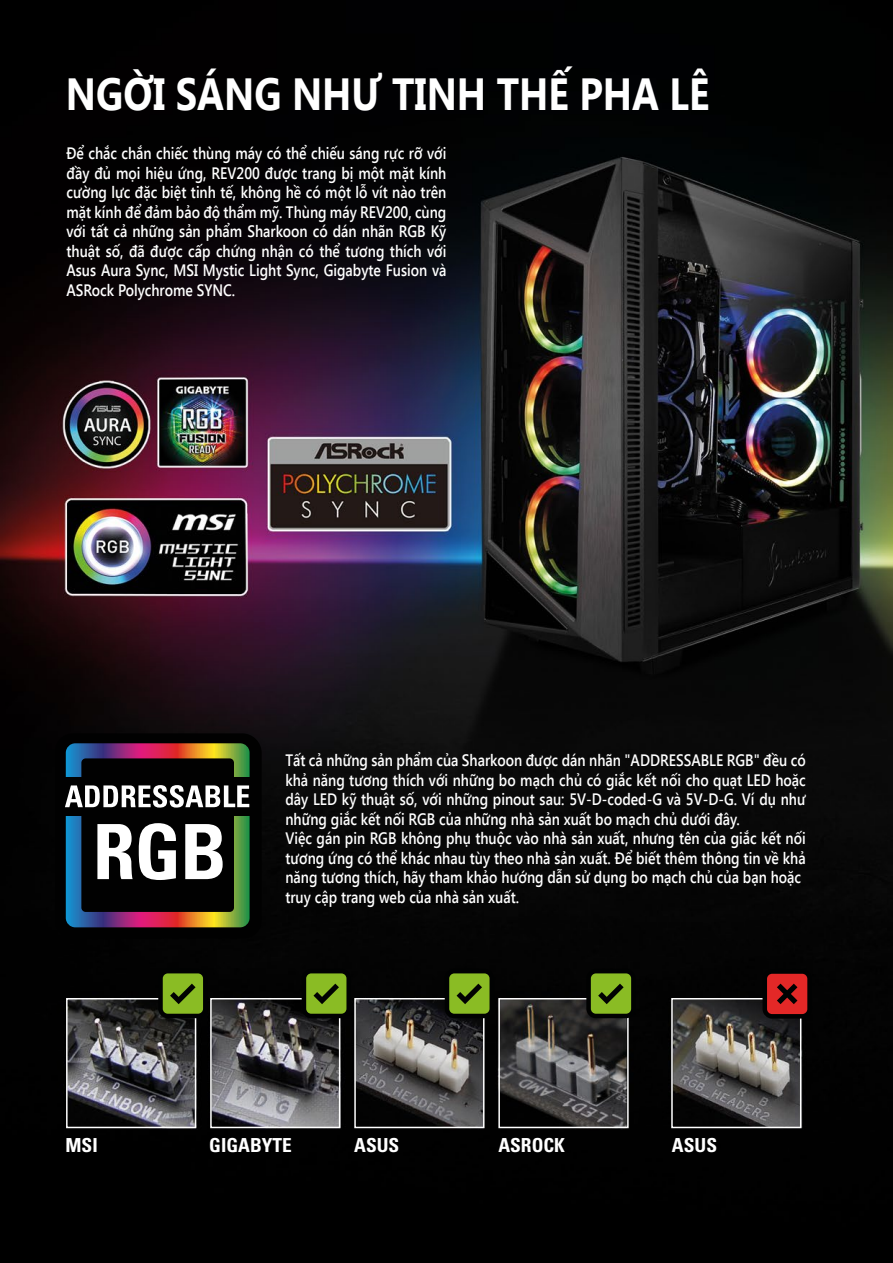
<style>
.page{position:relative;width:893px;height:1263px;background:#fff}
.page>*{position:absolute;margin:0;border:0;box-sizing:border-box;transform-origin:0 0}
.t1{font:700 45px "Segoe UI";color:#fff;scale:.85 1}
.t2{font:700 condensed 19.35px "Univers";color:#fff}
.t3{font:600 16.5px/19.5px "Segoe UI";color:#fff;text-align:justify;scale:.85 1}
</style>
<div class="page">
<img style="left:0;top:0;width:892px;height:1263px">
<div style="left:55px;top:733px;width:207px;height:206px;background:#010101;border-radius:18px"></div>
<svg style="left:65px;top:743px;width:185px;height:184px"></svg>
<div style="left:66px;top:998px;width:130px;height:130px;border:2px solid #fff"></div>
<svg style="left:158px;top:969px;width:50px;height:49px"></svg>
<div style="left:210px;top:998px;width:130px;height:130px;border:2px solid #fff"></div>
<svg style="left:302px;top:969px;width:49px;height:49px"></svg>
<div style="left:354px;top:998px;width:130px;height:130px;border:2px solid #fff"></div>
<svg style="left:445px;top:969px;width:49px;height:49px"></svg>
<div style="left:498px;top:998px;width:131px;height:130px;border:2px solid #fff"></div>
<svg style="left:586px;top:969px;width:50px;height:49px"></svg>
<div style="left:671px;top:998px;width:130px;height:130px;border:2px solid #fff"></div>
<svg style="left:762px;top:969px;width:50px;height:49px"></svg>
<h1 class="t1" style="left:66px;top:62px;width:759px">NGỜI SÁNG NHƯ TINH THẾ PHA LÊ</h1>
<p class="t3" style="left:67px;top:143px;width:448px">Để chắc chắn chiếc thùng máy có thể chiếu sáng rực rỡ với đầy đủ mọi hiệu ứng, REV200 được trang bị một mặt kính cường lực đặc biệt tinh tế, không hề có một lỗ vít nào trên mặt kính để đảm bảo độ thẩm mỹ. Thùng máy REV200, cùng với tất cả những sản phẩm Sharkoon có dán nhãn RGB Kỹ thuật số, đã được cấp chứng nhận có thể tương thích với Asus Aura Sync, MSI Mystic Light Sync, Gigabyte Fusion và ASRock Polychrome SYNC.</p>
<p class="t3" style="left:285px;top:750px;width:614px;text-align:left">Tất cả những sản phẩm của Sharkoon được dán nhãn "ADDRESSABLE RGB" đều có khả năng tương thích với những bo mạch chủ có giắc kết nối cho quạt LED hoặc dây LED kỹ thuật số, với những pinout sau: 5V-D-coded-G và 5V-D-G. Ví dụ như những giắc kết nối RGB của những nhà sản xuất bo mạch chủ dưới đây.<br>Việc gán pin RGB không phụ thuộc vào nhà sản xuất, nhưng tên của giắc kết nối tương ứng có thể khác nhau tùy theo nhà sản xuất. Để biết thêm thông tin về khả năng tương thích, hãy tham khảo hướng dẫn sử dụng bo mạch chủ của bạn hoặc truy cập trang web của nhà sản xuất.</p>
<p class="t2" style="left:66px;top:1133px;width:34px">MSI</p>
<p class="t2" style="left:209px;top:1133px;width:84px">GIGABYTE</p>
<p class="t2" style="left:354px;top:1133px;width:47px">ASUS</p>
<p class="t2" style="left:498px;top:1133px;width:68px">ASROCK</p>
<p class="t2" style="left:672px;top:1133px;width:47px">ASUS</p>
</div>
